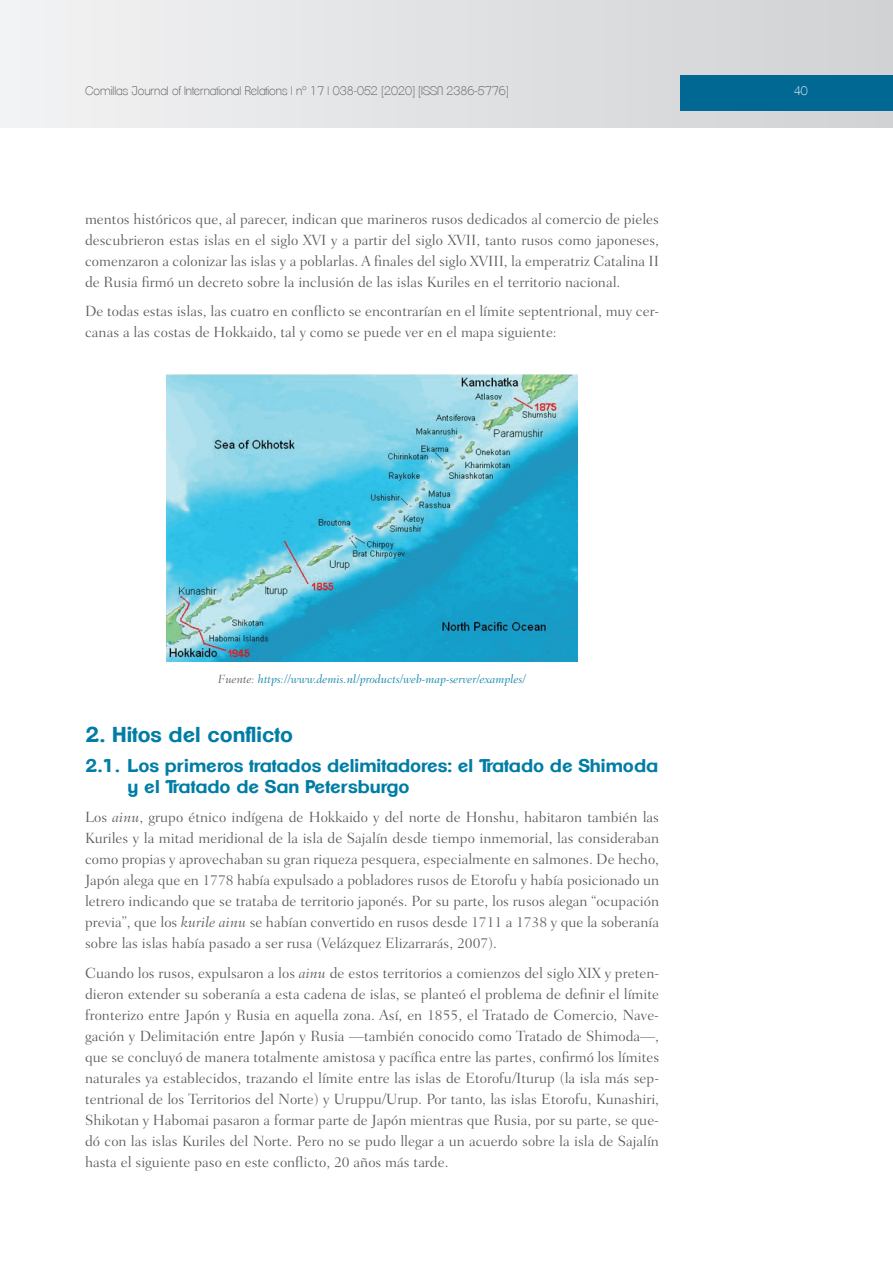
<style>
.page{position:relative;width:893px;height:1263px;background:#fff}
.page>*{position:absolute;margin:0;border:0;box-sizing:border-box;transform-origin:0 0}
.t1{font:700 21px "Clemente P Dam";color:#007da5}
.t2{font:700 18px/21px "Clemente P Dam";color:#007da5}
.t3{font:300 15px/21px "Fairfield LH";color:#57585a;text-align:justify}
.t4{font:200 12px "Clemente P Dac";color:#57585a}
.t5{font:italic 300 12px "Fairfield LH";color:#007da5}
.t6{font:200 12px "Clemente P Dac";color:#fff}
.s1{color:#57585a}
.s2{font-style:italic}
</style>
<div class="page">
<div style="left:0;top:0;width:893px;height:128px;background:linear-gradient(to right,#f2f3f4,#d0d2d4)"></div>
<div style="left:680px;top:75px;width:213px;height:36px;background:#006893"></div>
<img style="left:166px;top:374px;width:412px;height:287px">
<p class="t4" style="left:85px;top:83px;width:425px">Comillas Journal of International Relations | nº 17 | 038-052 [2020] [ISSN 2386-5776]</p>
<p class="t6" style="left:794px;top:83px;width:15px">40</p>
<p class="t3" style="left:85px;top:208px;width:576px">mentos históricos que, al parecer, indican que marineros rusos dedicados al comercio de pieles descubrieron estas islas en el siglo XVI y a partir del siglo XVII, tanto rusos como japoneses, comenzaron a colonizar las islas y a poblarlas. A finales del siglo XVIII, la emperatriz Catalina II de Rusia firmó un decreto sobre la inclusión de las islas Kuriles en el territorio nacional.</p>
<p class="t3" style="left:85px;top:301px;width:576px">De todas estas islas, las cuatro en conflicto se encontrarían en el límite septentrional, muy cer&shy;canas a las costas de Hokkaido, tal y como se puede ver en el mapa siguiente:</p>
<p class="t5" style="left:218px;top:672px;width:309px"><span class="s1">Fuente:</span> https://www.demis.nl/products/web-map-server/examples/</p>
<h1 class="t1" style="left:85px;top:722px;width:209px">2. Hitos del conflicto</h1>
<p class="t2" style="left:128px;top:754px;width:532px;text-indent:-43px">2.1. Los primeros tratados delimitadores: el Tratado de Shimoda y el Tratado de San Petersburgo</p>
<p class="t3" style="left:85px;top:807px;width:576px">Los <span class="s2">ainu</span>, grupo étnico indígena de Hokkaido y del norte de Honshu, habitaron también las Kuriles y la mitad meridional de la isla de Sajalín desde tiempo inmemorial, las consideraban como propias y aprovechaban su gran riqueza pesquera, especialmente en salmones. De hecho, Japón alega que en 1778 había expulsado a pobladores rusos de Etorofu y había posicionado un letrero indicando que se trataba de territorio japonés. Por su parte, los rusos alegan “ocupación previa”, que los <span class="s2">kurile ainu</span> se habían convertido en rusos desde 1711 a 1738 y que la soberanía sobre las islas había pasado a ser rusa (Velázquez Elizarrarás, 2007).</p>
<p class="t3" style="left:85px;top:962px;width:576px">Cuando los rusos, expulsaron a los <span class="s2">ainu</span> de estos territorios a comienzos del siglo XIX y preten&shy;dieron extender su soberanía a esta cadena de islas, se planteó el problema de definir el límite fronterizo entre Japón y Rusia en aquella zona. Así, en 1855, el Tratado de Comercio, Nave&shy;gación y Delimitación entre Japón y Rusia —también conocido como Tratado de Shimoda—, que se concluyó de manera totalmente amistosa y pacífica entre las partes, confirmó los límites naturales ya establecidos, trazando el límite entre las islas de Etorofu/Iturup (la isla más sep&shy;tentrional de los Territorios del Norte) y Uruppu/Urup. Por tanto, las islas Etorofu, Kunashiri, Shikotan y Habomai pasaron a formar parte de Japón mientras que Rusia, por su parte, se que&shy;dó con las islas Kuriles del Norte. Pero no se pudo llegar a un acuerdo sobre la isla de Sajalín hasta el siguiente paso en este conflicto, 20 años más tarde.</p>
</div>
